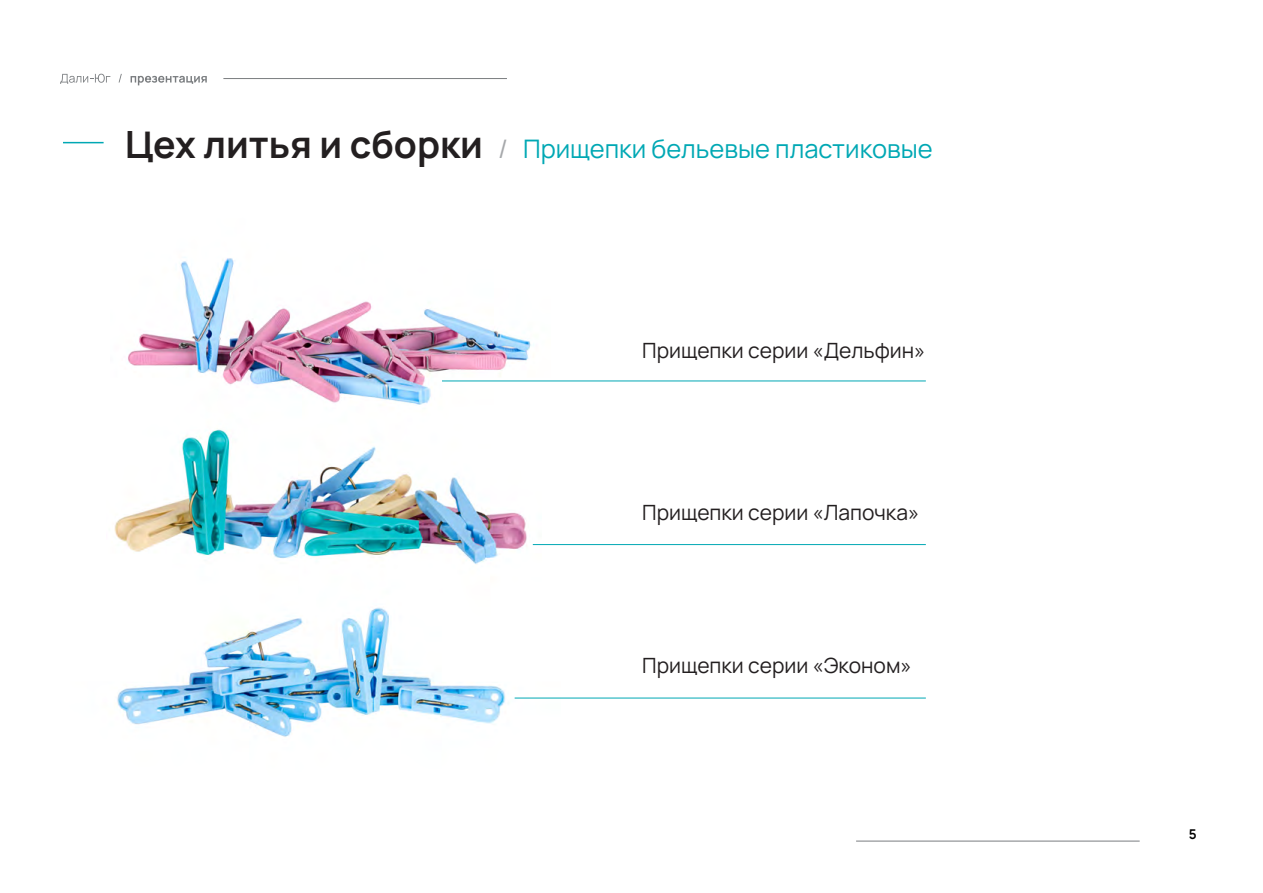
<style>
.page{position:relative;width:1263px;height:893px;background:#fff}
.page>*{position:absolute;margin:0;border:0;box-sizing:border-box;transform-origin:0 0}
.t1{font:25.5px "Manrope";color:#00a8b4}
.t2{font:21px "Manrope";color:#231f20}
.t3{font:700 13.5px "Manrope";color:#000}
.s1{font-weight:700;font-size:37.5px;color:#231f20}
.s2{color:#a6a8ab}
</style>
<div class="page">
<svg style="left:60px;top:74px;width:50px;height:10px"></svg>
<svg style="left:119px;top:74px;width:3px;height:9px"></svg>
<svg style="left:131px;top:76px;width:76px;height:9px"></svg>
<hr style="left:223px;top:78px;width:284px;height:1px;background:#7a7d80">
<hr style="left:856px;top:841px;width:284px;height:1px;background:#7a7d80">
<img style="left:128px;top:257px;width:423px;height:124px">
<hr style="left:63px;top:142px;width:41px;height:1px;background:#00a8b4">
<img style="left:128px;top:362px;width:414px;height:128px">
<img style="left:114px;top:490px;width:446px;height:247px">
<hr style="left:442px;top:381px;width:484px;height:1px;background:#00a8b4">
<hr style="left:533px;top:544px;width:393px;height:1px;background:#00a8b4">
<hr style="left:515px;top:698px;width:411px;height:1px;background:#00a8b4">
<p class="t1" style="left:125px;top:131px;width:809px"><span class="s1">Цех литья и сборки</span> <span class="s2">/</span> Прищепки бельевые пластиковые</p>
<p class="t2" style="left:642px;top:336px;width:285px">Прищепки серии «Дельфин»</p>
<p class="t2" style="left:642px;top:498px;width:278px">Прищепки серии «Лапочка»</p>
<p class="t2" style="left:642px;top:650px;width:271px">Прищепки серии «Эконом»</p>
<p class="t3" style="left:1189px;top:825px;width:9px">5</p>
</div>
